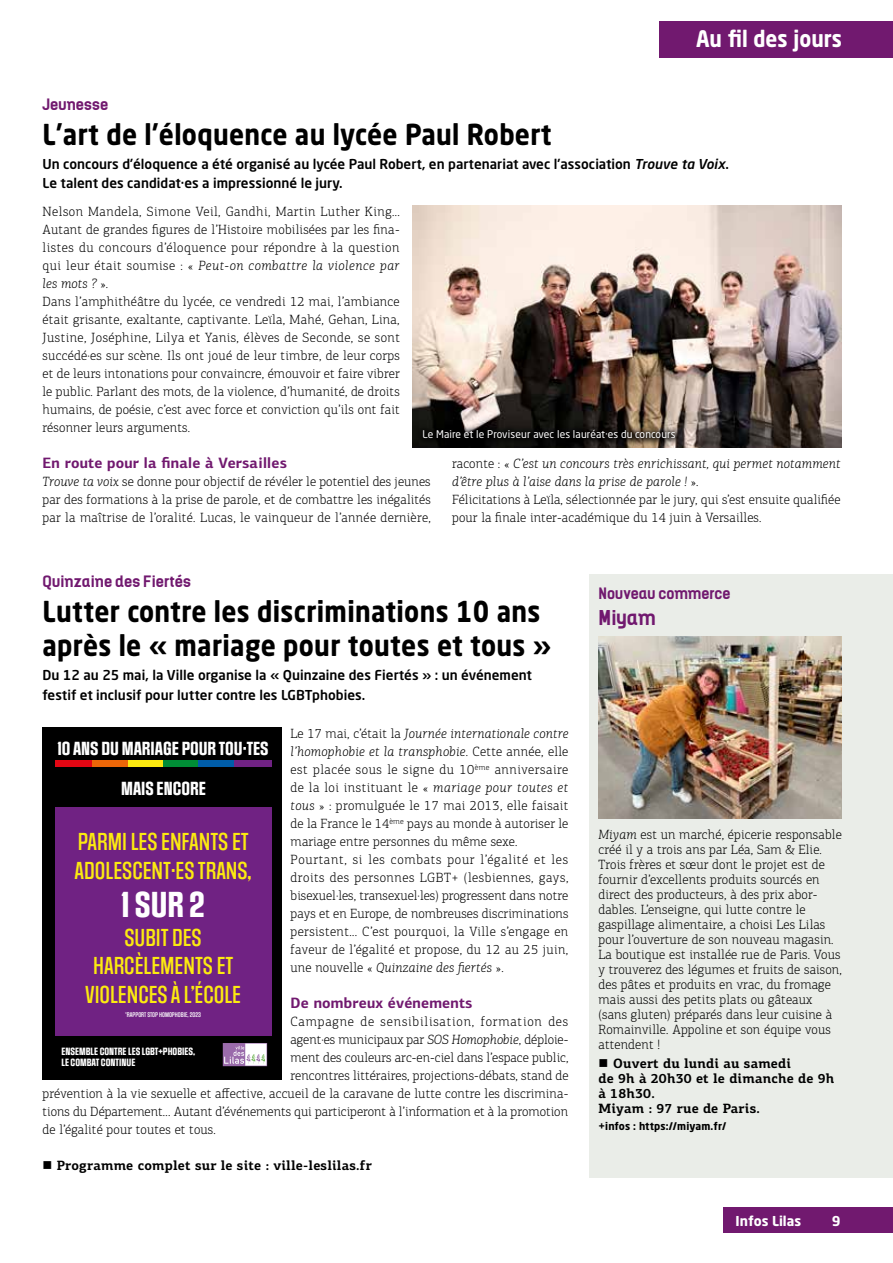
<style>
.page{position:relative;width:893px;height:1263px;background:#fff}
.page>*{position:absolute;margin:0;border:0;box-sizing:border-box;transform-origin:0 0}
.t1{font:700 30.45px "Social Gothic";color:#fff}
.t2{font:700 28.5px/34.5px "Neo Sans Std";letter-spacing:.015em;color:#000;scale:.9 1}
.t3{font:700 22.5px "Neo Sans Std";color:#fff;scale:.9 1}
.t4{font:500 20.7px/28.7px "Social Gothic";color:#fcea10}
.t5{font:700 19.5px "Kelson";letter-spacing:.005em;color:#71196f}
.t6{font:700 15.9px "Social Gothic";color:#fff}
.t7{font:700 15px "PF Centro Sans Pro";letter-spacing:.015em;color:#71196f}
.t8{font:700 15px "Kelson";letter-spacing:.01em;color:#71196f}
.t9{font:300 13.5px/18px "PF Centro Slab Pro";letter-spacing:.015em;color:#000}
.t10{font:500 13.5px/19.5px "Neo Sans Std";color:#000}
.t11{font:700 13.5px/15px "PF Centro Slab Pro";letter-spacing:.015em;color:#000}
.t12{font:300 13.5px "PF Centro Slab Pro";letter-spacing:.065em;color:#000}
.t13{font:700 13.5px "Neo Sans Std";color:#fff}
.t14{font:10.5px "Neo Sans Std";letter-spacing:.01em;color:#fff}
.t15{font:700 10.5px "Neo Sans Std";letter-spacing:.015em;color:#000}
.t16{font:700 8.85px/10.6px "Social Gothic";color:#fff}
.t17{font:500 5.7px "Social Gothic";color:#fff}
.s1{font-style:italic}
</style>
<div class="page">
<div style="left:590px;top:575px;width:303px;height:603px;background:#eaede8"></div>
<img style="left:412px;top:206px;width:429px;height:242px">
<div style="left:43px;top:727px;width:239px;height:352px;background:#000"></div>
<div style="left:55px;top:760px;width:37px;height:7px;background:#e30613"></div>
<div style="left:92px;top:760px;width:36px;height:7px;background:#ec6608"></div>
<div style="left:128px;top:760px;width:35px;height:7px;background:#fcea10"></div>
<div style="left:163px;top:760px;width:36px;height:7px;background:#008d36"></div>
<div style="left:199px;top:760px;width:35px;height:7px;background:#005da9"></div>
<div style="left:234px;top:760px;width:37px;height:7px;background:#702283"></div>
<svg style="left:223px;top:1043px;width:44px;height:23px"></svg>
<div style="left:55px;top:807px;width:216px;height:229px;background:#702283"></div>
<img style="left:598px;top:636px;width:244px;height:183px">
<div style="left:416px;top:423px;width:267px;height:23px;background:#000;opacity:.75"></div>
<div style="left:723px;top:1208px;width:170px;height:25px;background:#71196f"></div>
<div style="left:659px;top:21px;width:234px;height:36px;background:#71196f"></div>
<h3 class="t3" style="left:696px;top:24px;width:164px">Au fil des jours</h3>
<p class="t8" style="left:43px;top:94px;width:67px">Jeunesse</p>
<h2 class="t2" style="left:43px;top:116px;width:567px">L’art de l’éloquence au lycée Paul Robert</h2>
<p class="t10" style="left:43px;top:153px;width:688px">Un concours d’éloquence a été organisé au lycée Paul Robert, en partenariat avec l’association <span class="s1">Trouve ta Voix</span>.<br>Le talent des candidat·es a impressionné le jury.</p>
<p class="t9" style="left:43px;top:203px;width:359px">Nelson Mandela, Simone Veil, Gandhi, Martin Luther King… Autant de grandes figures de l’Histoire mobilisées par les fina&shy;listes du concours d’éloquence pour répondre à la question qui leur était soumise : « <span class="s1">Peut-on combattre la violence par les mots ?</span> ».<br>Dans l’amphithéâtre du lycée, ce vendredi 12 mai, l’ambiance était grisante, exaltante, captivante. Leïla, Mahé, Gehan, Lina, Justine, Joséphine, Lilya et Yanis, élèves de Seconde, se sont succédé·es sur scène. Ils ont joué de leur timbre, de leur corps et de leurs intonations pour convaincre, émouvoir et faire vibrer le public. Parlant des mots, de la violence, d’humanité, de droits humains, de poésie, c’est avec force et conviction qu’ils ont fait résonner leurs arguments.</p>
<p class="t7" style="left:43px;top:453px;width:246px">En route pour la finale à Versailles</p>
<p class="t9" style="left:43px;top:473px;width:390px;text-align:justify"><span class="s1">Trouve ta voix</span> se donne pour objectif de révéler le potentiel des jeunes par des formations à la prise de parole, et de combattre les inégalités par la maîtrise de l’oralité. Lucas, le vainqueur de l’année dernière,</p>
<p class="t14" style="left:422px;top:428px;width:255px">Le Maire et le Proviseur avec les lauréat·es du concours</p>
<p class="t9" style="left:452px;top:454px;width:390px">raconte : « <span class="s1">C’est un concours très enrichissant, qui permet notamment d’être plus à l’aise dans la prise de parole !</span> ».<br>Félicitations à Leïla, sélectionnée par le jury, qui s’est ensuite qualifiée pour la finale inter-académique du 14 juin à Versailles.</p>
<p class="t8" style="left:43px;top:571px;width:150px">Quinzaine des Fiertés</p>
<h2 class="t2" style="left:43px;top:593px;width:567px">Lutter contre les discriminations 10 ans après le « mariage pour toutes et tous »</h2>
<p class="t10" style="left:43px;top:665px;width:491px">Du 12 au 25 mai, la Ville organise la « Quinzaine des Fiertés » : un événement festif et inclusif pour lutter contre les LGBTphobies.</p>
<p class="t9" style="left:291px;top:725px;width:279px">Le 17 mai, c’était la <span class="s1">Journée internationale contre l’homophobie et la transphobie</span>. Cette année, elle est placée sous le signe du 10<sup>ème</sup> anniversaire de la loi instituant le « <span class="s1">mariage pour toutes et tous</span> » : promulguée le 17 mai 2013, elle faisait de la France le 14<sup>ème</sup> pays au monde à autoriser le mariage entre personnes du même sexe.<br>Pourtant, si les combats pour l’égalité et les droits des personnes LGBT+ (lesbiennes, gays, bisexuel·les, transexuel·les) progressent dans notre pays et en Europe, de nombreuses discriminations persistent… C’est pourquoi, la Ville s’engage en faveur de l’égalité et propose, du 12 au 25 juin, une nouvelle « <span class="s1">Quinzaine des fiertés</span> ».</p>
<p class="t7" style="left:291px;top:993px;width:183px">De nombreux événements</p>
<p class="t12" style="left:291px;top:1014px;width:279px">Campagne de sensibilisation, formation des</p>
<p class="t9" style="left:291px;top:1031px;width:279px">agent·es municipaux par <span class="s1">SOS Homophobie</span>, déploie-</p>
<p class="t9" style="left:291px;top:1049px;width:279px">ment des couleurs arc-en-ciel dans l’espace public,</p>
<p class="t9" style="left:291px;top:1067px;width:279px">rencontres littéraires, projections-débats, stand de</p>
<p class="t9" style="left:43px;top:1084px;width:527px">prévention à la vie sexuelle et affective, accueil de la caravane de lutte contre les discrimina-</p>
<p class="t9" style="left:43px;top:1103px;width:527px">tions du Département… Autant d’événements qui participeront à l’information et à la promotion</p>
<p class="t9" style="left:43px;top:1121px;width:175px">de l’égalité pour toutes et tous.</p>
<p class="t11" style="left:43px;top:1158px;width:331px">■ Programme complet sur le site : ville-leslilas.fr</p>
<p class="t6" style="left:58px;top:738px;width:213px">10 ANS DU MARIAGE POUR TOU·TES</p>
<p class="t6" style="left:121px;top:778px;width:86px">MAIS ENCORE</p>
<h3 class="t4" style="left:75px;top:828px;width:179px">PARMI LES ENFANTS ET<br>ADOLESCENT·ES TRANS,</h3>
<h1 class="t1" style="left:121px;top:885px;width:85px">1 SUR 2</h1>
<h3 class="t4" style="left:85px;top:923px;width:157px;text-align:center">SUBIT DES<br>HARCÈLEMENTS ET<br>VIOLENCES À L’ÉCOLE</h3>
<p class="t17" style="left:125px;top:1011px;width:77px">*RAPPORT STOP HOMOPHOBIE, 2023</p>
<p class="t16" style="left:62px;top:1047px;width:135px">ENSEMBLE CONTRE LES LGBT+PHOBIES,<br>LE COMBAT CONTINUE</p>
<p class="t8" style="left:598px;top:583px;width:133px">Nouveau commerce</p>
<h3 class="t5" style="left:598px;top:604px;width:59px">Miyam</h3>
<p class="t9" style="left:598px;top:827px;width:245px;line-height:15px"><span class="s1">Miyam</span> est un marché, épicerie responsable créé il y a trois ans par Léa, Sam &amp; Elie.<br>Trois frères et sœur dont le projet est de fournir d’excellents produits sourcés en direct des producteurs, à des prix abor&shy;dables. L’enseigne, qui lutte contre le gaspillage alimentaire, a choisi Les Lilas pour l’ouverture de son nouveau magasin.<br>La boutique est installée rue de Paris. Vous y trouverez des légumes et fruits de saison, des pâtes et produits en vrac, du fromage mais aussi des petits plats ou gâteaux (sans gluten) préparés dans leur cuisine à Romainville. Appoline et son équipe vous attendent !</p>
<p class="t11" style="left:598px;top:1056px;width:237px">■ Ouvert du lundi au samedi<br>de 9h à 20h30 et le dimanche de 9h à 18h30.<br>Miyam : 97 rue de Paris.</p>
<p class="t15" style="left:598px;top:1119px;width:129px">+infos : https://miyam.fr/</p>
<p class="t13" style="left:736px;top:1212px;width:67px">Infos Lilas</p>
<p class="t13" style="left:832px;top:1212px;width:10px">9</p>
</div>
